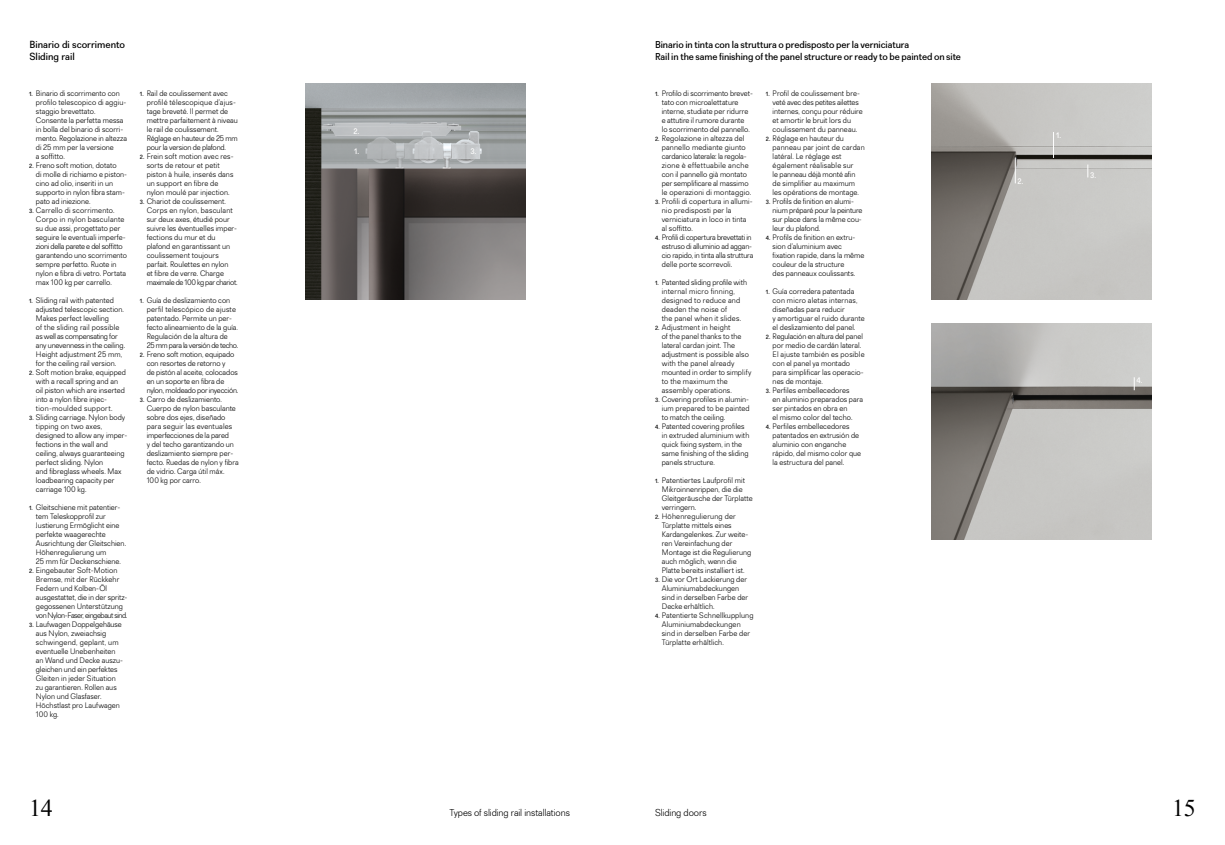
<style>
.page{position:relative;width:1225px;height:845px;background:#fff}
.page>*{position:absolute;margin:0;border:0;box-sizing:border-box;transform-origin:0 0}
.t1{font:24px "Times New Roman";color:#000}
.t2{font:500 10.3px/12px "Recta";color:#000}
.t3{font:500 10px/12px "Recta";letter-spacing:-.01em;color:#000}
.t4{font:300 10px "Recta";letter-spacing:-.005em;color:#000}
.t5{font:300 8px/9px "Recta";letter-spacing:.005em;color:#000}
.t6{font:300 8px/9px "Recta";letter-spacing:-.02em;color:#000}
.t7{font:300 8px/9px "Recta";letter-spacing:.025em;color:#000}
.t8{font:500 8px "Recta";color:#fff}
.s1{font-weight:500;font-size:6px}
</style>
<div class="page">
<img style="left:931px;top:324px;width:220px;height:216px">
<img style="left:931px;top:84px;width:220px;height:216px">
<svg style="left:1015px;top:157px;width:1px;height:26px"></svg>
<svg style="left:1053px;top:132px;width:1px;height:26px"></svg>
<svg style="left:1087px;top:164px;width:1px;height:13px"></svg>
<svg style="left:1134px;top:377px;width:1px;height:13px"></svg>
<img style="left:305px;top:84px;width:221px;height:216px">
<p class="t2" style="left:30px;top:38px;width:97px">Binario di scorrimento<br>Sliding rail</p>
<p class="t5" style="left:36px;top:88px;width:93px;text-indent:-7px"><span class="s1">1.</span> Binario di scorrimento con profilo telescopico di aggiu&shy;staggio brevettato.<br>Consente la perfetta messa in bolla del binario di scorri&shy;mento. Regolazione in altezza di 25 mm per la versione<br>a soffitto.</p>
<p class="t5" style="left:36px;top:160px;width:93px;text-indent:-7px"><span class="s1">2.</span> Freno soft motion, dotato<br>di molle di richiamo e piston&shy;cino ad olio, inseriti in un supporto in nylon fibra stam&shy;pato ad iniezione.</p>
<p class="t5" style="left:36px;top:205px;width:93px;text-indent:-7px"><span class="s1">3.</span> Carrello di scorrimento.<br>Corpo in nylon basculante su due assi, progettato per seguire le eventuali imperfe&shy;zioni della parete e del soffitto garantendo uno scorrimento sempre perfetto. Ruote in nylon e fibra di vetro. Portata max 100 kg per carrello.</p>
<p class="t5" style="left:36px;top:295px;width:91px;text-indent:-7px"><span class="s1">1.</span> Sliding rail with patented adjusted telescopic section.<br>Makes perfect levelling<br>of the sliding rail possible as well as compensating for any unevenness in the ceiling.<br>Height adjustment 25 mm, for the ceiling rail version.</p>
<p class="t5" style="left:36px;top:367px;width:92px;text-indent:-7px"><span class="s1">2.</span> Soft motion brake, equipped with a recall spring and an oil piston which are inserted into a nylon fibre injec&shy;tion-moulded support.</p>
<p class="t5" style="left:36px;top:412px;width:93px;text-indent:-7px"><span class="s1">3.</span> Sliding carriage. Nylon body tipping on two axes, designed to allow any imper&shy;fections in the wall and ceiling, always guaranteeing perfect sliding. Nylon<br>and fibreglass wheels. Max loadbearing capacity per carriage 100 kg.</p>
<p class="t5" style="left:36px;top:502px;width:92px;text-indent:-7px"><span class="s1">1.</span> Gleitschiene mit patentier&shy;tem Teleskopprofil zur<br>Justierung Ermöglicht eine perfekte waagerechte<br>Ausrichtung der Gleitschien.<br>Höhenregulierung um<br>25 mm für Deckenschiene.</p>
<p class="t5" style="left:36px;top:565px;width:93px;text-indent:-7px"><span class="s1">2.</span> Eingebauter Soft-Motion<br>Bremse, mit der Rückkehr<br>Federn und Kolben-Öl ausgestattet, die in der spritz&shy;gegossenen Unterstützung von Nylon-Faser, eingebaut sind.</p>
<p class="t5" style="left:36px;top:619px;width:89px;text-indent:-7px"><span class="s1">3.</span> Laufwagen Doppelgehäuse aus Nylon, zweiachsig schwingend, geplant, um eventuelle Unebenheiten an Wand und Decke auszu&shy;gleichen und ein perfektes<br>Gleiten in jeder Situation zu garantieren. Rollen aus<br>Nylon und Glasfaser.<br>Höchstlast pro Laufwagen<br>100 kg.</p>
<p class="t5" style="left:147px;top:88px;width:93px;text-indent:-7px"><span class="s1">1.</span> Rail de coulissement avec profilé télescopique d’ajus&shy;tage breveté. Il permet de mettre parfaitement à niveau le rail de coulissement.<br>Réglage en hauteur de 25 mm pour la version de plafond.</p>
<p class="t5" style="left:147px;top:151px;width:88px;text-indent:-7px"><span class="s1">2.</span> Frein soft motion avec res&shy;sorts de retour et petit piston à huile, inserés dans un support en fibre de nylon moulé par injection.</p>
<p class="t5" style="left:147px;top:196px;width:92px;text-indent:-7px"><span class="s1">3.</span> Chariot de coulissement.<br>Corps en nylon, basculant sur deux axes, étudié pour suivre les éventuelles imper&shy;fections du mur et du plafond en garantissant un coulissement toujours parfait. Roulettes en nylon<br>et fibre de verre. Charge maximale de 100 kg par chariot.</p>
<p class="t5" style="left:147px;top:295px;width:93px;text-indent:-7px"><span class="s1">1.</span> Guía de deslizamiento con perfil telescópico de ajuste patentado. Permite un per&shy;fecto alineamiento de la guía.<br>Regulación de la altura de<br>25 mm para la versión de techo.</p>
<p class="t5" style="left:147px;top:349px;width:93px;text-indent:-7px"><span class="s1">2.</span> Freno soft motion, equipado con resortes de retorno y<br>de pistón al aceite, colocados en un soporte en fibra de nylon, moldeado por inyección.</p>
<p class="t5" style="left:147px;top:394px;width:93px;text-indent:-7px"><span class="s1">3.</span> Carro de deslizamiento.<br>Cuerpo de nylon basculante sobre dos ejes, diseñado para seguir las eventuales imperfecciones de la pared<br>y del techo garantizando un deslizamiento siempre per&shy;fecto. Ruedas de nylon y fibra de vidrio. Carga útil máx.<br>100 kg por carro.</p>
<p class="t8" style="left:353px;top:126px;width:8px">2.</p>
<p class="t8" style="left:354px;top:146px;width:7px">1.</p>
<p class="t8" style="left:470px;top:146px;width:8px">3.</p>
<p class="t3" style="left:655px;top:38px;width:307px">Binario in tinta con la struttura o predisposto per la verniciatura<br>Rail in the same finishing of the panel structure or ready to be painted on site</p>
<p class="t5" style="left:662px;top:88px;width:93px;text-indent:-7px"><span class="s1">1.</span> Profilo di scorrimento brevet&shy;tato con microalettature interne, studiate per ridurre e attutire il rumore durante<br>lo scorrimento del pannello.</p>
<p class="t5" style="left:662px;top:133px;width:91px;text-indent:-7px"><span class="s1">2.</span> Regolazione in altezza del pannello mediante giunto cardanico laterale: la regola&shy;zione è effettuabile anche con il pannello già montato per semplificare al massimo le operazioni di montaggio.</p>
<p class="t5" style="left:662px;top:196px;width:92px;text-indent:-7px"><span class="s1">3.</span> Profili di copertura in allumi&shy;nio predisposti per la verniciatura in loco in tinta al soffitto.</p>
<p class="t6" style="left:662px;top:232px;width:93px;text-indent:-7px"><span class="s1">4.</span> Profili di copertura brevettati in estruso di alluminio ad aggan&shy;cio rapido, in tinta alla struttura delle porte scorrevoli.</p>
<p class="t7" style="left:662px;top:277px;width:87px;text-indent:-7px"><span class="s1">1.</span> Patented sliding profile with internal micro finning, designed to reduce and deaden the noise of<br>the panel when it slides.</p>
<p class="t5" style="left:662px;top:322px;width:91px;text-indent:-7px"><span class="s1">2.</span> Adjustment in height<br>of the panel thanks to the lateral cardan joint. The adjustment is possible also with the panel already mounted in order to simplify to the maximum the assembly operations.</p>
<p class="t5" style="left:662px;top:394px;width:89px;text-align:justify;text-indent:-7px"><span class="s1">3.</span> Covering profiles in alumin&shy;ium prepared to be painted to match the ceiling.</p>
<p class="t5" style="left:662px;top:421px;width:89px;text-indent:-7px"><span class="s1">4.</span> Patented covering profiles in extruded aluminium with quick fixing system, in the same finishing of the sliding panels structure.</p>
<p class="t5" style="left:662px;top:475px;width:92px;text-indent:-7px"><span class="s1">1.</span> Patentiertes Laufprofil mit<br>Mikroinnenrippen, die die<br>Gleitgeräusche der Türplatte verringern.</p>
<p class="t5" style="left:662px;top:511px;width:91px;text-indent:-7px"><span class="s1">2.</span> Höhenregulierung der<br>Türplatte mittels eines<br>Kardangelenkes. Zur weite&shy;ren Vereinfachung der<br>Montage ist die Regulierung auch möglich, wenn die<br>Platte bereits installiert ist.</p>
<p class="t5" style="left:662px;top:574px;width:88px;text-indent:-7px"><span class="s1">3.</span> Die vor Ort Lackierung der<br>Aluminiumabdeckungen sind in derselben Farbe der<br>Decke erhältlich.</p>
<p class="t5" style="left:662px;top:610px;width:93px;text-indent:-7px"><span class="s1">4.</span> Patentierte Schnellkupplung<br>Aluminiumabdeckungen sind in derselben Farbe der<br>Türplatte erhältlich.</p>
<p class="t5" style="left:772px;top:88px;width:91px;text-indent:-7px"><span class="s1">1.</span> Profil de coulissement bre&shy;veté avec des petites ailettes internes, conçu pour réduire et amortir le bruit lors du coulissement du panneau.</p>
<p class="t5" style="left:772px;top:133px;width:94px;text-indent:-7px"><span class="s1">2.</span> Réglage en hauteur du panneau par joint de cardan latéral. Le réglage est également réalisable sur<br>le panneau déjà monté afin de simplifier au maximum les opérations de montage.</p>
<p class="t5" style="left:772px;top:196px;width:91px;text-indent:-7px"><span class="s1">3.</span> Profils de finition en alumi&shy;nium préparé pour la peinture sur place dans la même cou&shy;leur du plafond.</p>
<p class="t5" style="left:772px;top:232px;width:93px;text-indent:-7px"><span class="s1">4.</span> Profils de finition en extru&shy;sion d’aluminium avec fixation rapide, dans la même couleur de la structure<br>des panneaux coulissants.</p>
<p class="t5" style="left:772px;top:286px;width:93px;text-indent:-7px"><span class="s1">1.</span> Guía corredera patentada con micro aletas internas, diseñadas para reducir<br>y amortiguar el ruido durante el deslizamiento del panel.</p>
<p class="t5" style="left:772px;top:331px;width:93px;text-indent:-7px"><span class="s1">2.</span> Regulación en altura del panel por medio de cardán lateral.<br>El ajuste también es posible con el panel ya montado para simplificar las operacio&shy;nes de montaje.</p>
<p class="t5" style="left:772px;top:385px;width:92px;text-indent:-7px"><span class="s1">3.</span> Perfiles embellecedores<br>en aluminio preparados para ser pintados en obra en<br>el mismo color del techo.</p>
<p class="t5" style="left:772px;top:421px;width:90px;text-indent:-7px"><span class="s1">4.</span> Perfiles embellecedores patentados en extrusión de aluminio con enganche rápido, del mismo color que la estructura del panel.</p>
<p class="t8" style="left:1017px;top:176px;width:8px">2.</p>
<p class="t8" style="left:1056px;top:131px;width:7px">1.</p>
<p class="t8" style="left:1090px;top:170px;width:8px">3.</p>
<p class="t8" style="left:1136px;top:376px;width:8px">4.</p>
<h1 class="t1" style="left:29px;top:791px;width:25px">14</h1>
<h1 class="t1" style="left:1172px;top:791px;width:25px">15</h1>
<p class="t4" style="left:449px;top:806px;width:122px">Types of sliding rail installations</p>
<p class="t4" style="left:655px;top:806px;width:53px">Sliding doors</p>
</div>
